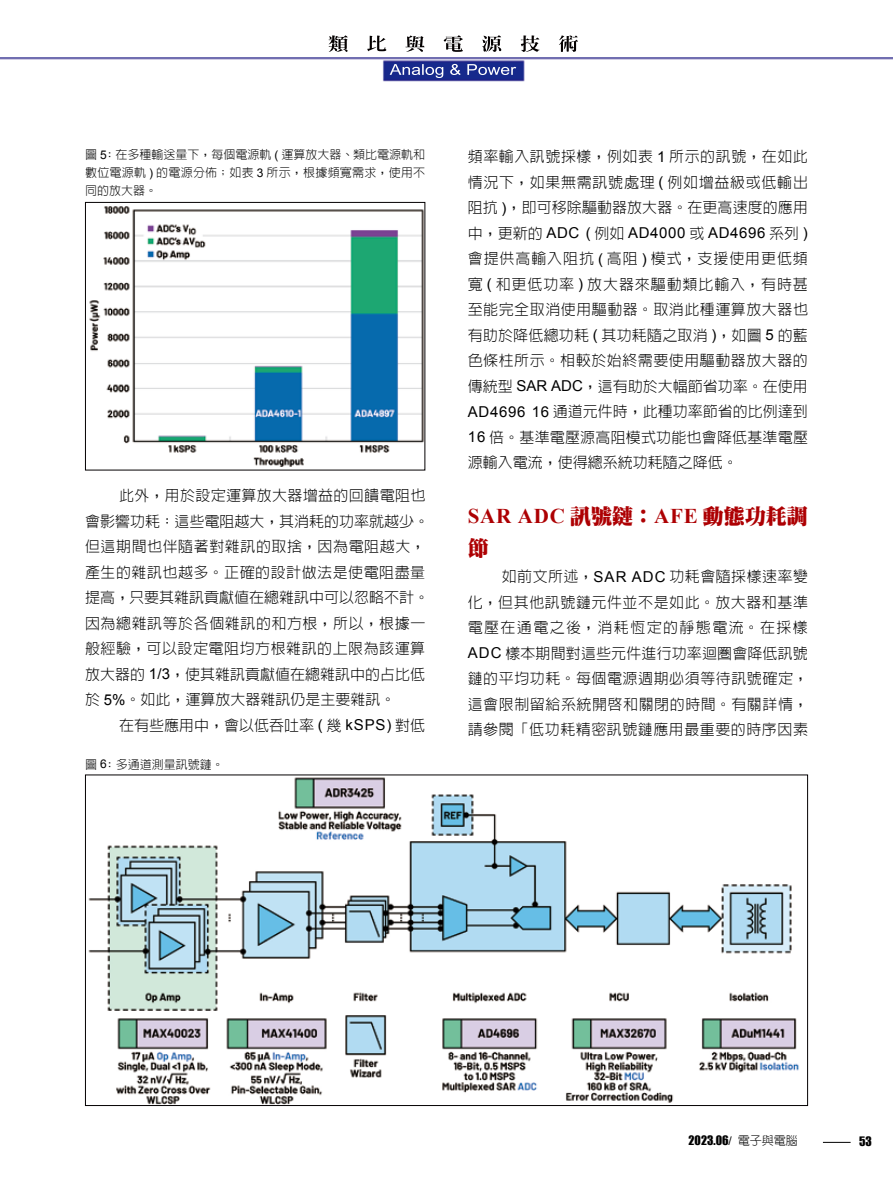
<style>
.page{position:relative;width:893px;height:1191px;background:#fff}
.page>*{position:absolute;margin:0;border:0;box-sizing:border-box;transform-origin:0 0}
.t1{font:700 21px "Times New Roman";letter-spacing:.035em;color:#ad0003}
.t2{font:900 21px "Inn Ming";color:#ad0003}
.t3{font:300 15px/25.5px "Lin Gothic";letter-spacing:.025em;color:#000;text-align:justify}
.t4{font:15px "Arial";letter-spacing:.04em;color:#000}
.t5{font:300 15px "Lin Gothic";color:#000}
.t6{font:300 12px/18px "Lin Gothic";color:#000;text-align:justify}
.t7{font:12px "Impact";color:#000}
.s1{font-family:"Arial";font-weight:400}
.s2{font-family:"Lin Gothic";font-weight:300}
.s3{font-family:"Inn Ming";font-weight:900}
.s4{font-family:"Arial"}
.s5{font-family:"New Gothic";font-weight:300}
</style>
<div class="page">
<img style="left:17px;top:35px;width:876px;height:47px">
<img style="left:390px;top:64px;width:126px;height:11px">
<img style="left:329px;top:35px;width:172px;height:17px">
<svg style="left:823px;top:1142px;width:28px;height:1px"></svg>
<img style="left:89px;top:206px;width:334px;height:261px">
<div style="left:85px;top:202px;width:340px;height:268px;border:1px solid #040002"></div>
<img style="left:88px;top:777px;width:711px;height:327px">
<p class="t6" style="left:85px;top:146px;width:342px">圖 <span class="s1">5</span>: 在多種輸送量下，每個電源軌 <span class="s1">(</span> 運算放大器、類比電源軌和數位電源軌 <span class="s1">)</span> 的電源分佈；如表 <span class="s1">3</span> 所示，根據頻寬需求，使用不同的放大器。</p>
<p class="t3" style="left:85px;top:482px;width:345px;text-align:left;text-indent:34px">此外，用於設定運算放大器增益的回饋電阻也會影響功耗：這些電阻越大，其消耗的功率就越少。但這期間也伴隨著對雜訊的取捨，因為電阻越大，產生的雜訊也越多。正確的設計做法是使電阻盡量提高，只要其雜訊貢獻值在總雜訊中可以忽略不計。因為總雜訊等於各個雜訊的和方根，所以，根據一般經驗，可以設定電阻均方根雜訊的上限為該運算放大器的 <span class="s1">1/3</span>，使其雜訊貢獻值在總雜訊中的占比低於 <span class="s1">5%</span>。如此，運算放大器雜訊仍是主要雜訊。</p>
<p class="t5" style="left:119px;top:717px;width:308px">在有些應用中，會以低吞吐率 <span class="s1">(</span> 幾 <span class="s1">kSPS)</span> 對低</p>
<p class="t6" style="left:85px;top:755px;width:140px">圖 <span class="s1">6</span>: 多通道測量訊號鏈。</p>
<p class="t3" style="left:468px;top:144px;width:342px">頻率輸入訊號採樣，例如表 <span class="s1">1</span> 所示的訊號，在如此情況下，如果無需訊號處理 <span class="s1">(</span> 例如增益級或低輸出阻抗 <span class="s1">)</span>，即可移除驅動器放大器。在更高速度的應用</p>
<p class="t4" style="left:468px;top:223px;width:342px"><span class="s2">中，更新的</span> ADC ( <span class="s2">例如</span> AD4000 <span class="s2">或</span> AD4696 <span class="s2">系列</span> )</p>
<p class="t3" style="left:468px;top:246px;width:342px">會提供高輸入阻抗 <span class="s1">(</span> 高阻 <span class="s1">)</span> 模式，支援使用更低頻寬 <span class="s1">(</span> 和更低功率 <span class="s1">)</span> 放大器來驅動類比輸入，有時甚至能完全取消使用驅動器。取消此種運算放大器也有助於降低總功耗 <span class="s1">(</span> 其功耗隨之取消 <span class="s1">)</span>，如圖 <span class="s1">5</span> 的藍色條柱所示。相較於始終需要使用驅動器放大器的傳統型 <span class="s1">SAR ADC</span>，這有助於大幅節省功率。在使用<span class="s1">AD4696 16</span> 通道元件時，此種功率節省的比例達到<span class="s1">16</span> 倍。基準電壓源高阻模式功能也會降低基準電壓源輸入電流，使得總系統功耗隨之降低。</p>
<h1 class="t1" style="left:468px;top:502px;width:342px">SAR ADC <span class="s3">訊號鏈：</span>AFE <span class="s3">動態功耗調</span></h1>
<h1 class="t2" style="left:468px;top:537px;width:22px">節</h1>
<p class="t3" style="left:468px;top:564px;width:342px;text-indent:34px">如前文所述，<span class="s1">SAR ADC</span> 功耗會隨採樣速率變化，但其他訊號鏈元件並不是如此。放大器和基準電壓在通電之後，消耗恆定的靜態電流。在採樣<span class="s1">ADC</span> 樣本期間對這些元件進行功率迴圈會降低訊號鏈的平均功耗。每個電源週期必須等待訊號確定，這會限制留給系統開啟和關閉的時間。有關詳情，請參閱「低功耗精密訊號鏈應用最重要的時序因素</p>
<p class="t7" style="left:689px;top:1131px;width:111px">2023.06<span class="s4">/</span> <span class="s5">電子與電腦</span></p>
<p class="t7" style="left:859px;top:1132px;width:14px">53</p>
</div>
